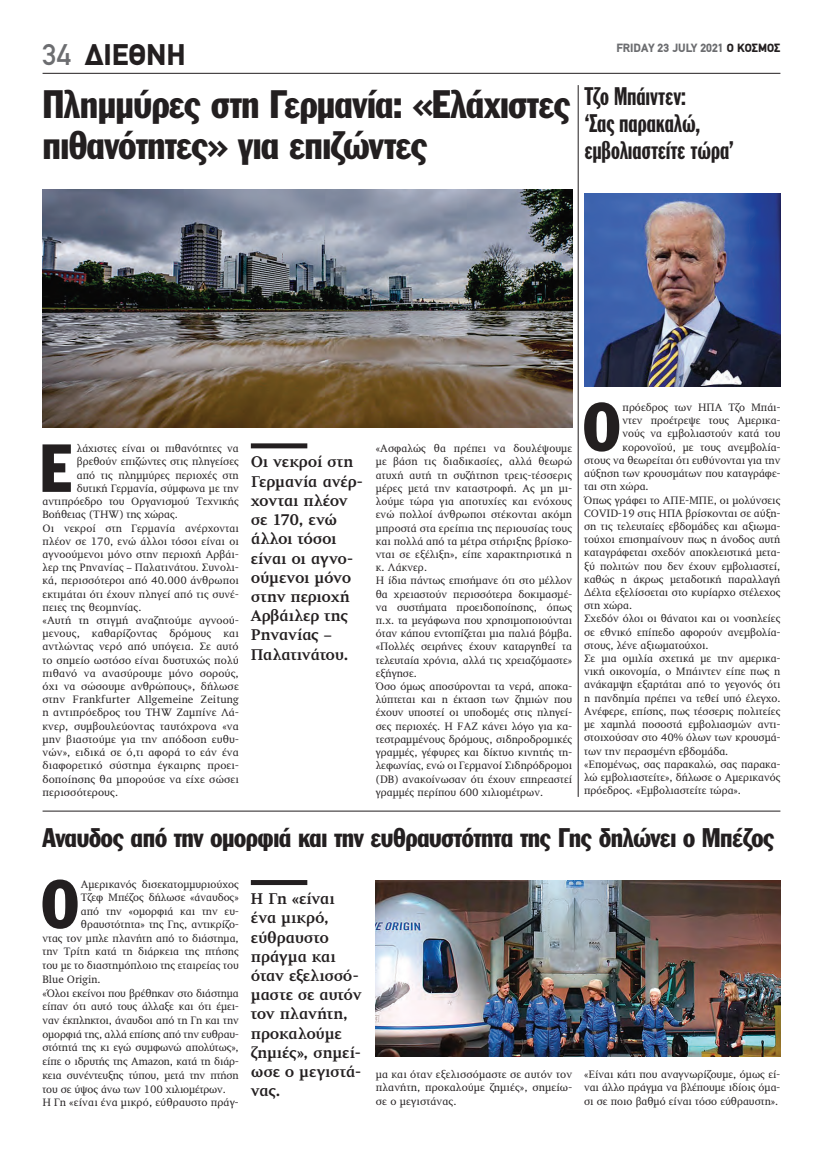
<style>
.page{position:relative;width:823px;height:1149px;background:#fff}
.page>*{position:absolute;margin:0;border:0;box-sizing:border-box;transform-origin:0 0}
.t1{font:66.6px "Franklin Gothic Greek Cond";color:#231f20}
.t2{font:39px/41px "Franklin Gothic Greek Cond";letter-spacing:-.015em;color:#231f20}
.t3{font:900 30px "PF Din Text";color:#231f20}
.t4{font:26.5px "Franklin Gothic Greek Cond";letter-spacing:-.015em;color:#231f20}
.t5{font:25px/27px "Franklin Gothic Greek Extra Cond";letter-spacing:-.05em;color:#231f20}
.t6{font:700 16px/19.2px "PF Diplomat";letter-spacing:-.015em;color:#231f20}
.t7{font:900 12px "PF Din Text";color:#6c6d70}
.t8{font:11px/13.2px "PF Diplomat";color:#231f20;text-align:justify}
.s1{font-weight:500;color:#6c6d70}
.s2{color:#231f20}
</style>
<div class="page">
<hr style="left:43px;top:73px;width:737px;height:1px;background:#231f20">
<div style="left:251px;top:879px;width:56px;height:5px;background:#231f20"></div>
<div style="left:251px;top:443px;width:56px;height:5px;background:#231f20"></div>
<img style="left:43px;top:189px;width:529px;height:238px">
<img style="left:375px;top:880px;width:405px;height:176px">
<hr style="left:43px;top:810px;width:737px;height:1px;background:#231f20">
<hr style="left:577px;top:85px;width:1px;height:711px;background:#231f20">
<img style="left:584px;top:193px;width:196px;height:193px">
<h3 class="t3" style="left:43px;top:37px;width:145px"><span class="s1">34</span> ΔΙΕΘΝΗ</h3>
<p class="t7" style="left:616px;top:40px;width:165px">FRIDAY 23 JULY 2021 <span class="s2">Ο ΚΟΣΜΟΣ</span></p>
<h2 class="t2" style="left:42px;top:83px;width:529px">Πλημμύρες στη Γερμανία: «Ελάχιστες πιθανότητες» για επιζώντες</h2>
<h3 class="t5" style="left:583px;top:83px;width:151px">Τζο Μπάιντεν:<br>‘Σας παρακαλώ, εμβολιαστείτε τώρα’</h3>
<h1 class="t1" style="left:40px;top:430px;width:33px">Ε</h1>
<p class="t8" style="left:77px;top:442px;width:163px">λάχιστες είναι οι πιθανότητες να</p>
<p class="t8" style="left:77px;top:455px;width:163px">βρεθούν επιζώντες στις πληγείσες</p>
<p class="t8" style="left:77px;top:468px;width:163px">από τις πλημμύρες περιοχές στη</p>
<p class="t8" style="left:77px;top:481px;width:163px">δυτική Γερμανία, σύμφωνα με την</p>
<p class="t8" style="left:42px;top:495px;width:198px">αντιπρόεδρο του Οργανισμού Τεχνικής</p>
<p class="t8" style="left:42px;top:508px;width:137px">Βοήθειας (ΤΗW) της χώρας.</p>
<p class="t8" style="left:42px;top:521px;width:198px">Οι νεκροί στη Γερμανία ανέρχονται</p>
<p class="t8" style="left:42px;top:534px;width:198px">πλέον σε 170, ενώ άλλοι τόσοι είναι οι</p>
<p class="t8" style="left:42px;top:547px;width:198px">αγνοούμενοι μόνο στην περιοχή Αρβάι-</p>
<p class="t8" style="left:42px;top:561px;width:198px">λερ της Ρηνανίας – Παλατινάτου. Συνολι-</p>
<p class="t8" style="left:42px;top:574px;width:198px">κά, περισσότεροι από 40.000 άνθρωποι</p>
<p class="t8" style="left:42px;top:587px;width:198px">εκτιμάται ότι έχουν πληγεί από τις συνέ-</p>
<p class="t8" style="left:42px;top:600px;width:100px">πειες της θεομηνίας.</p>
<p class="t8" style="left:42px;top:613px;width:198px">«Αυτή τη στιγμή αναζητούμε αγνοού-</p>
<p class="t8" style="left:42px;top:627px;width:198px">μενους, καθαρίζοντας δρόμους και</p>
<p class="t8" style="left:42px;top:640px;width:198px">αντλώντας νερό από υπόγεια. Σε αυτό</p>
<p class="t8" style="left:42px;top:653px;width:198px">το σημείο ωστόσο είναι δυστυχώς πολύ</p>
<p class="t8" style="left:42px;top:666px;width:198px">πιθανό να ανασύρουμε μόνο σορούς,</p>
<p class="t8" style="left:42px;top:679px;width:198px">όχι να σώσουμε ανθρώπους», δήλωσε</p>
<p class="t8" style="left:42px;top:693px;width:198px">στην Frankfurter Allgemeine Zeitung</p>
<p class="t8" style="left:42px;top:706px;width:198px">η αντιπρόεδρος του THW Ζαμπίνε Λά-</p>
<p class="t8" style="left:42px;top:719px;width:198px">κνερ, συμβουλεύοντας ταυτόχρονα «να</p>
<p class="t8" style="left:42px;top:732px;width:198px">μην βιαστούμε για την απόδοση ευθυ-</p>
<p class="t8" style="left:42px;top:745px;width:198px">νών», ειδικά σε ό,τι αφορά το εάν ένα</p>
<p class="t8" style="left:42px;top:759px;width:198px">διαφορετικό σύστημα έγκαιρης προει-</p>
<p class="t8" style="left:42px;top:772px;width:198px">δοποίησης θα μπορούσε να είχε σώσει</p>
<p class="t8" style="left:42px;top:785px;width:77px">περισσότερους.</p>
<h3 class="t6" style="left:251px;top:452px;width:114px">Οι νεκροί στη<br>Γερμανία ανέρ&shy;χονται πλέον σε 170, ενώ άλλοι τόσοι είναι οι αγνο&shy;ούμενοι μόνο στην περιοχή<br>Αρβάιλερ της<br>Ρηνανίας –<br>Παλατινάτου.</h3>
<p class="t8" style="left:375px;top:442px;width:198px;text-align:left">«Ασφαλώς θα πρέπει να δουλέψουμε με βάση τις διαδικασίες, αλλά θεωρώ ατυχή αυτή τη συζήτηση τρεις-τέσσερις μέρες μετά την καταστροφή. Ας μη μι&shy;λούμε τώρα για αποτυχίες και ενόχους ενώ πολλοί άνθρωποι στέκονται ακόμη μπροστά στα ερείπια της περιουσίας τους και πολλά από τα μέτρα στήριξης βρίσκο&shy;νται σε εξέλιξη», είπε χαρακτηριστικά η κ. Λάκνερ.<br>Η ίδια πάντως επισήμανε ότι στο μέλλον θα χρειαστούν περισσότερα δοκιμασμέ&shy;να συστήματα προειδοποίησης, όπως π.χ. τα μεγάφωνα που χρησιμοποιούνται όταν κάπου εντοπίζεται μια παλιά βόμβα. «Πολλές σειρήνες έχουν καταργηθεί τα τελευταία χρόνια, αλλά τις χρειαζόμαστε» εξήγησε.<br>Όσο όμως αποσύρονται τα νερά, αποκα&shy;λύπτεται και η έκταση των ζημιών που έχουν υποστεί οι υποδομές στις πληγεί&shy;σες περιοχές. Η FAZ κάνει λόγο για κα&shy;τεστραμμένους δρόμους, σιδηροδρομικές γραμμές, γέφυρες και δίκτυο κινητής τη&shy;λεφωνίας, ενώ οι Γερμανοί Σιδηρόδρομοι (DB) ανακοίνωσαν ότι έχουν επηρεαστεί γραμμές περίπου 600 χιλιομέτρων.</p>
<h1 class="t1" style="left:583px;top:389px;width:38px">Ο</h1>
<p class="t8" style="left:622px;top:401px;width:159px">πρόεδρος των ΗΠΑ Τζο Μπάι-</p>
<p class="t8" style="left:622px;top:414px;width:159px">ντεν προέτρεψε τους Αμερικα-</p>
<p class="t8" style="left:622px;top:427px;width:159px">νούς να εμβολιαστούν κατά του</p>
<p class="t8" style="left:622px;top:440px;width:159px">κορονοϊού, με τους ανεμβολία-</p>
<p class="t8" style="left:583px;top:454px;width:198px">στους να θεωρείται ότι ευθύνονται για την</p>
<p class="t8" style="left:583px;top:467px;width:198px">αύξηση των κρουσμάτων που καταγράφε-</p>
<p class="t8" style="left:583px;top:480px;width:66px">ται στη χώρα.</p>
<p class="t8" style="left:583px;top:493px;width:198px">Όπως γράφει το ΑΠΕ-ΜΠΕ, οι μολύνσεις</p>
<p class="t8" style="left:583px;top:506px;width:198px">COVID-19 στις ΗΠΑ βρίσκονται σε αύξη-</p>
<p class="t8" style="left:583px;top:520px;width:198px">ση τις τελευταίες εβδομάδες και αξιωμα-</p>
<p class="t8" style="left:583px;top:533px;width:198px">τούχοι επισημαίνουν πως η άνοδος αυτή</p>
<p class="t8" style="left:583px;top:546px;width:198px">καταγράφεται σχεδόν αποκλειστικά μετα-</p>
<p class="t8" style="left:583px;top:559px;width:198px">ξύ πολιτών που δεν έχουν εμβολιαστεί,</p>
<p class="t8" style="left:583px;top:572px;width:198px">καθώς η άκρως μεταδοτική παραλλαγή</p>
<p class="t8" style="left:583px;top:586px;width:198px">Δέλτα εξελίσσεται στο κυρίαρχο στέλεχος</p>
<p class="t8" style="left:583px;top:599px;width:50px">στη χώρα.</p>
<p class="t8" style="left:583px;top:612px;width:198px">Σχεδόν όλοι οι θάνατοι και οι νοσηλείες</p>
<p class="t8" style="left:583px;top:625px;width:198px">σε εθνικό επίπεδο αφορούν ανεμβολία-</p>
<p class="t8" style="left:583px;top:638px;width:126px">στους, λένε αξιωματούχοι.</p>
<p class="t8" style="left:583px;top:652px;width:198px">Σε μια ομιλία σχετικά με την αμερικα-</p>
<p class="t8" style="left:583px;top:665px;width:198px">νική οικονομία, ο Μπάιντεν είπε πως η</p>
<p class="t8" style="left:583px;top:678px;width:198px">ανάκαμψη εξαρτάται από το γεγονός ότι</p>
<p class="t8" style="left:583px;top:691px;width:198px">η πανδημία πρέπει να τεθεί υπό έλεγχο.</p>
<p class="t8" style="left:583px;top:704px;width:198px">Ανέφερε, επίσης, πως τέσσερις πολιτείες</p>
<p class="t8" style="left:583px;top:718px;width:198px">με χαμηλά ποσοστά εμβολιασμών αντι-</p>
<p class="t8" style="left:583px;top:731px;width:198px">στοιχούσαν στο 40% όλων των κρουσμά-</p>
<p class="t8" style="left:583px;top:744px;width:146px">των την περασμένη εβδομάδα.</p>
<p class="t8" style="left:583px;top:757px;width:198px">«Επομένως, σας παρακαλώ, σας παρακα-</p>
<p class="t8" style="left:583px;top:770px;width:198px">λώ εμβολιαστείτε», δήλωσε ο Αμερικανός</p>
<p class="t8" style="left:583px;top:784px;width:158px">πρόεδρος. «Εμβολιαστείτε τώρα».</p>
<h3 class="t4" style="left:43px;top:822px;width:733px">Αναυδος από την ομορφιά και την ευθραυστότητα της Γης δηλώνει ο Μπέζος</h3>
<h1 class="t1" style="left:42px;top:866px;width:38px">Ο</h1>
<p class="t8" style="left:81px;top:878px;width:159px">Αμερικανός δισεκατομμυριούχος</p>
<p class="t8" style="left:81px;top:891px;width:159px">Τζεφ Μπέζος δήλωσε «άναυδος»</p>
<p class="t8" style="left:81px;top:904px;width:159px">από την «ομορφιά και την ευ-</p>
<p class="t8" style="left:81px;top:917px;width:159px">θραυστότητα» της Γης, αντικρίζο-</p>
<p class="t8" style="left:42px;top:931px;width:198px">ντας τον μπλε πλανήτη από το διάστημα,</p>
<p class="t8" style="left:42px;top:945px;width:198px">την Τρίτη κατά τη διάρκεια της πτήσης</p>
<p class="t8" style="left:42px;top:958px;width:198px">του με το διαστημόπλοιο της εταιρείας του</p>
<p class="t8" style="left:42px;top:972px;width:59px">Blue Origin.</p>
<p class="t8" style="left:42px;top:986px;width:198px">«Όλοι εκείνοι που βρέθηκαν στο διάστημα</p>
<p class="t8" style="left:42px;top:999px;width:198px">είπαν ότι αυτό τους άλλαξε και ότι έμει-</p>
<p class="t8" style="left:42px;top:1013px;width:198px">ναν έκπληκτοι, άναυδοι από τη Γη και την</p>
<p class="t8" style="left:42px;top:1027px;width:198px">ομορφιά της, αλλά επίσης από την ευθραυ-</p>
<p class="t8" style="left:42px;top:1041px;width:198px">στότητά της κι εγώ συμφωνώ απολύτως»,</p>
<p class="t8" style="left:42px;top:1054px;width:198px">είπε ο ιδρυτής της Amazon, κατά τη διάρ-</p>
<p class="t8" style="left:42px;top:1068px;width:198px">κεια συνέντευξης τύπου, μετά την πτήση</p>
<p class="t8" style="left:42px;top:1082px;width:185px">του σε ύψος άνω των 100 χιλιομέτρων.</p>
<p class="t8" style="left:42px;top:1095px;width:198px">Η Γη «είναι ένα μικρό, εύθραυστο πράγ-</p>
<h3 class="t6" style="left:251px;top:889px;width:112px">Η Γη «είναι ένα μικρό, εύθραυστο πράγμα και όταν εξελισσό&shy;μαστε σε αυτόν τον πλανήτη, προκαλούμε ζημιές», σημεί&shy;ωσε ο μεγιστά&shy;νας.</h3>
<p class="t8" style="left:375px;top:1067px;width:198px">μα και όταν εξελισσόμαστε σε αυτόν τον πλανήτη, προκαλούμε ζημιές», σημείω&shy;σε ο μεγιστάνας.</p>
<p class="t8" style="left:583px;top:1067px;width:198px">«Είναι κάτι που αναγνωρίζουμε, όμως εί&shy;ναι άλλο πράγμα να βλέπουμε ιδίοις όμα&shy;σι σε ποιο βαθμό είναι τόσο εύθραυστη».</p>
</div>
